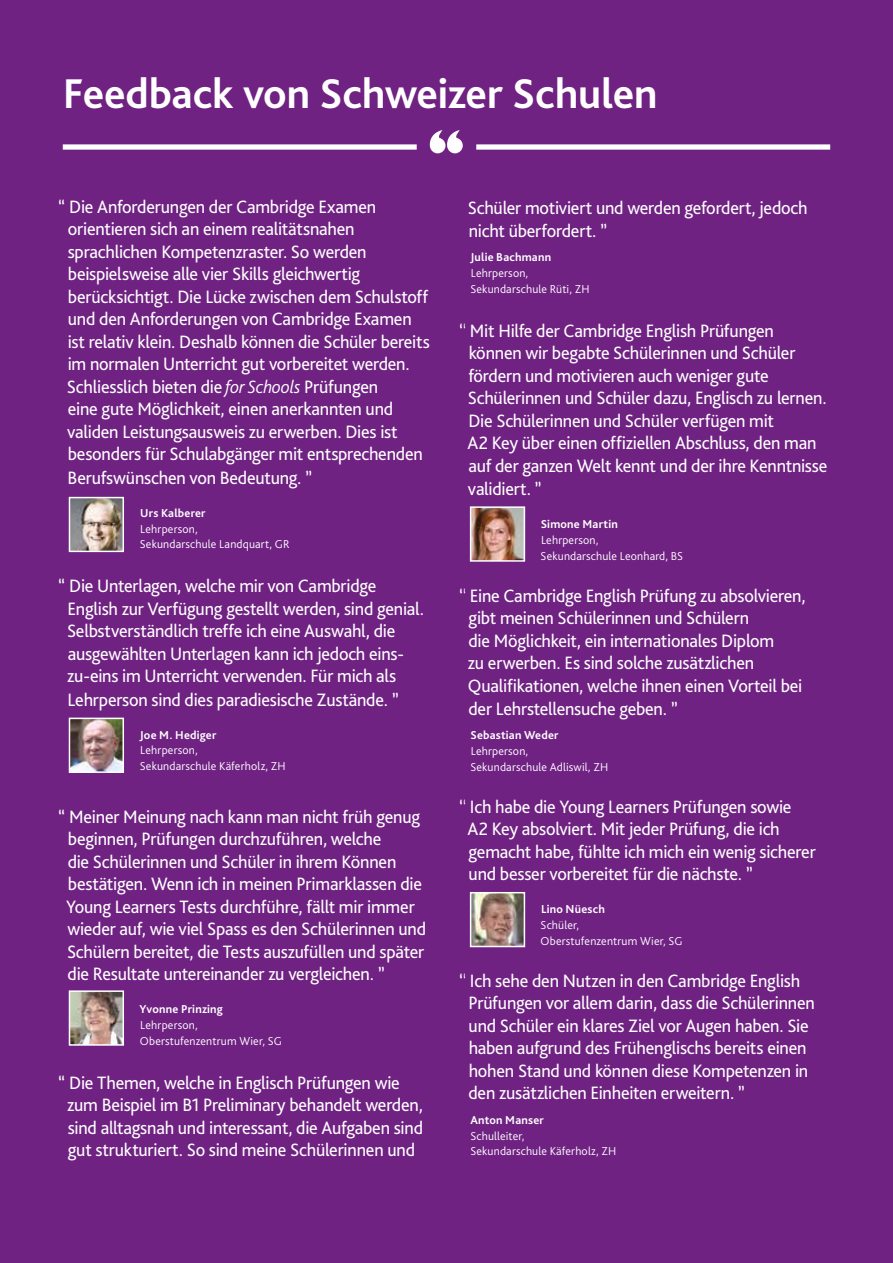
<style>
.page{position:relative;width:893px;height:1263px;background:#702283}
.page>*{position:absolute;margin:0;border:0;box-sizing:border-box;transform-origin:0 0}
.t1{font:700 43.5px "Bliss Pro";letter-spacing:-.005em;color:#fff}
.t2{font:18.75px/22.5px "Bliss Pro";letter-spacing:-.015em;color:#fff}
.t3{font:300 12px/15.9px "Bliss Pro";letter-spacing:.015em;color:#fff}
.t4{font:700 12px "Bliss Pro";letter-spacing:.02em;color:#fff}
.s1{font-weight:300;font-style:italic}
</style>
<div class="page">
<div style="left:63px;top:144px;width:767px;height:6px;background:#fff"></div>
<div style="left:462px;top:199px;width:368px;height:964px;border:2px solid #702283"></div>
<div style="left:417px;top:115px;width:59px;height:59px;background:#702283"></div>
<svg style="left:430px;top:130px;width:33px;height:23px"></svg>
<img style="left:72px;top:500px;width:49px;height:49px">
<div style="left:69px;top:497px;width:55px;height:55px;border:2px solid #fff"></div>
<img style="left:72px;top:721px;width:49px;height:49px">
<div style="left:69px;top:718px;width:55px;height:55px;border:2px solid #fff"></div>
<img style="left:72px;top:993px;width:49px;height:50px">
<div style="left:69px;top:990px;width:55px;height:56px;border:2px solid #fff"></div>
<img style="left:473px;top:509px;width:49px;height:50px">
<div style="left:470px;top:506px;width:55px;height:56px;border:2px solid #fff"></div>
<img style="left:473px;top:895px;width:49px;height:49px">
<div style="left:470px;top:892px;width:55px;height:55px;border:2px solid #fff"></div>
<h1 class="t1" style="left:63px;top:66px;width:596px">Feedback von Schweizer Schulen</h1>
<p class="t2" style="left:67px;top:195px;width:364px;text-indent:-9px">“ Die Anforderungen der Cambridge Examen orientieren sich an einem realitätsnahen sprachlichen Kompetenzraster. So werden beispielsweise alle vier Skills gleichwertig berücksichtigt. Die Lücke zwischen dem Schulstoff und den Anforderungen von Cambridge Examen ist relativ klein. Deshalb können die Schüler bereits im normalen Unterricht gut vorbereitet werden.<br>Schliesslich bieten die <span class="s1">for Schools</span> Prüfungen<br>eine gute Möglichkeit, einen anerkannten und validen Leistungsausweis zu erwerben. Dies ist besonders für Schulabgänger mit entsprechenden Berufswünschen von Bedeutung. ”</p>
<p class="t4" style="left:140px;top:505px;width:67px">Urs Kalberer</p>
<p class="t3" style="left:140px;top:521px;width:151px">Lehrperson,<br>Sekundarschule Landquart, GR</p>
<p class="t2" style="left:67px;top:575px;width:358px;text-indent:-9px">“ Die Unterlagen, welche mir von Cambridge English zur Verfügung gestellt werden, sind genial.<br>Selbstverständlich treffe ich eine Auswahl, die ausgewählten Unterlagen kann ich jedoch eins&shy;zu-eins im Unterricht verwenden. Für mich als Lehrperson sind dies paradiesische Zustände. ”</p>
<p class="t4" style="left:140px;top:727px;width:78px">Joe M. Hediger</p>
<p class="t3" style="left:140px;top:742px;width:147px">Lehrperson,<br>Sekundarschule Käferholz, ZH</p>
<p class="t2" style="left:66px;top:805px;width:362px;text-indent:-8px">“ Meiner Meinung nach kann man nicht früh genug beginnen, Prüfungen durchzuführen, welche<br>die Schülerinnen und Schüler in ihrem Können bestätigen. Wenn ich in meinen Primarklassen die Young Learners Tests durchführe, fällt mir immer wieder auf, wie viel Spass es den Schülerinnen und Schülern bereitet, die Tests auszufüllen und später die Resultate untereinander zu vergleichen. ”</p>
<p class="t4" style="left:140px;top:1002px;width:85px">Yvonne Prinzing</p>
<p class="t3" style="left:140px;top:1017px;width:143px">Lehrperson,<br>Oberstufenzentrum Wier, SG</p>
<p class="t2" style="left:67px;top:1071px;width:357px;text-indent:-9px">“ Die Themen, welche in Englisch Prüfungen wie zum Beispiel im B1 Preliminary behandelt werden, sind alltagsnah und interessant, die Aufgaben sind gut strukturiert. So sind meine Schülerinnen und</p>
<p class="t2" style="left:468px;top:197px;width:341px">Schüler motiviert und werden gefordert, jedoch nicht überfordert. ”</p>
<p class="t4" style="left:470px;top:250px;width:82px">Julie Bachmann</p>
<p class="t3" style="left:470px;top:265px;width:121px">Lehrperson,<br>Sekundarschule Rüti, ZH</p>
<p class="t2" style="left:468px;top:319px;width:361px;text-indent:-9px">“ Mit Hilfe der Cambridge English Prüfungen können wir begabte Schülerinnen und Schüler fördern und motivieren auch weniger gute Schülerinnen und Schüler dazu, Englisch zu lernen.<br>Die Schülerinnen und Schüler verfügen mit<br>A2 Key über einen offiziellen Abschluss, den man auf der ganzen Welt kennt und der ihre Kenntnisse validiert. ”</p>
<p class="t4" style="left:541px;top:517px;width:79px">Simone Martin</p>
<p class="t3" style="left:541px;top:532px;width:144px">Lehrperson,<br>Sekundarschule Leonhard, BS</p>
<p class="t2" style="left:468px;top:584px;width:339px;text-indent:-9px">“ Eine Cambridge English Prüfung zu absolvieren, gibt meinen Schülerinnen und Schülern<br>die Möglichkeit, ein internationales Diplom<br>zu erwerben. Es sind solche zusätzlichen Qualifikationen, welche ihnen einen Vorteil bei der Lehrstellensuche geben. ”</p>
<p class="t4" style="left:470px;top:728px;width:90px">Sebastian Weder</p>
<p class="t3" style="left:470px;top:743px;width:139px">Lehrperson,<br>Sekundarschule Adliswil, ZH</p>
<p class="t2" style="left:468px;top:795px;width:350px;text-indent:-9px">“ Ich habe die Young Learners Prüfungen sowie A2 Key absolviert. Mit jeder Prüfung, die ich gemacht habe, fühlte ich mich ein wenig sicherer und besser vorbereitet für die nächste. ”</p>
<p class="t4" style="left:541px;top:902px;width:65px">Lino Nüesch</p>
<p class="t3" style="left:541px;top:917px;width:143px">Schüler,<br>Oberstufenzentrum Wier, SG</p>
<p class="t2" style="left:468px;top:969px;width:348px;text-indent:-9px">“ Ich sehe den Nutzen in den Cambridge English Prüfungen vor allem darin, dass die Schülerinnen und Schüler ein klares Ziel vor Augen haben. Sie haben aufgrund des Frühenglischs bereits einen hohen Stand und können diese Kompetenzen in den zusätzlichen Einheiten erweitern. ”</p>
<p class="t4" style="left:470px;top:1112px;width:75px">Anton Manser</p>
<p class="t3" style="left:470px;top:1127px;width:147px">Schulleiter,<br>Sekundarschule Käferholz, ZH</p>
</div>
